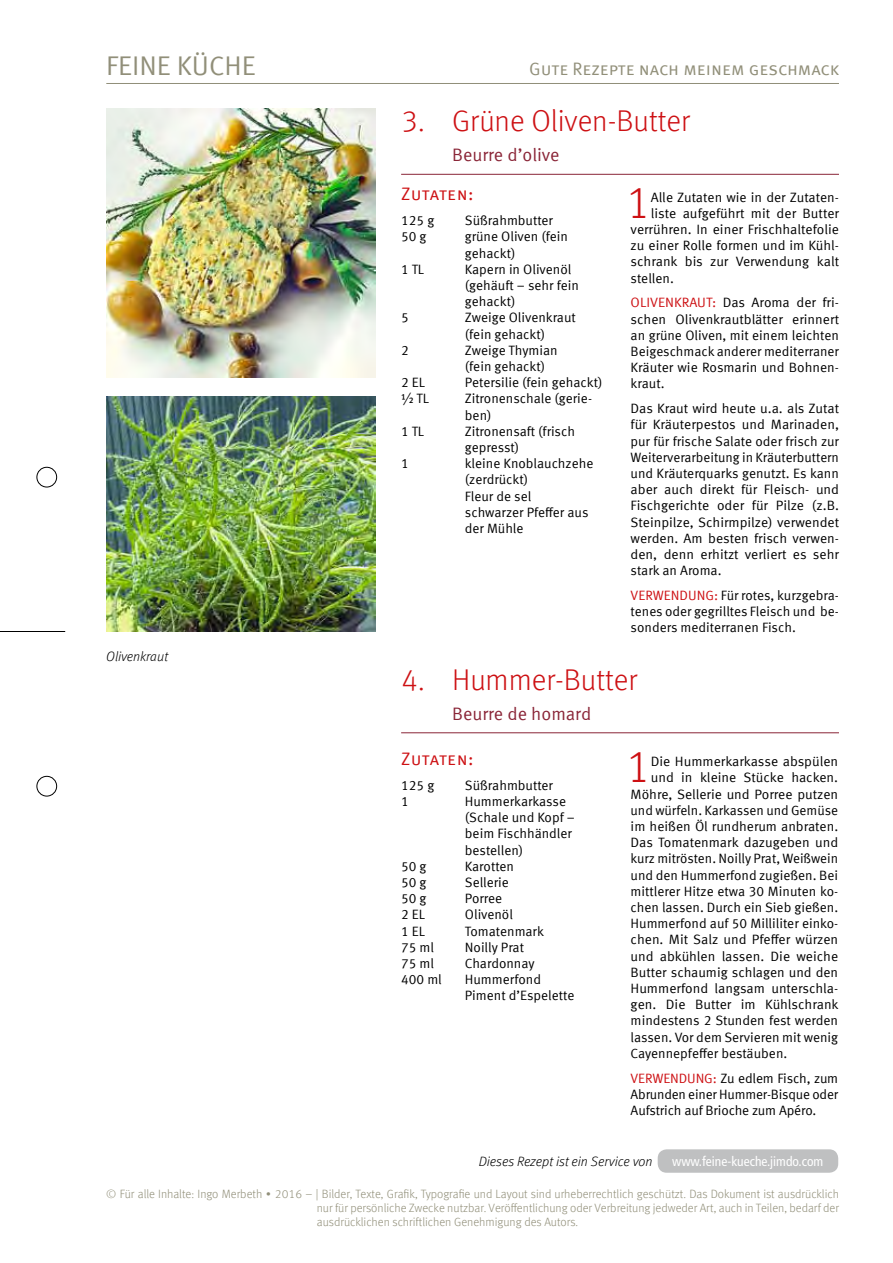
<style>
.page{position:relative;width:893px;height:1263px;background:#fff}
.page>*{position:absolute;margin:0;border:0;box-sizing:border-box;transform-origin:0 0}
.t1{font:300 45.3px "Meta Offc";color:#cd1013}
.t2{font:300 30px "Meta Offc";color:#cd1013}
.t3{font:27px "Meta Sc Offc Norm";color:#918f79}
.t4{font:18px "Meta Sc Offc Norm";letter-spacing:-.005em;color:#918f79}
.t5{font:18px "Meta Offc Norm";color:#8a2537}
.t6{font:18px "Meta Sc Offc Norm";letter-spacing:.01em;color:#cd1013}
.t7{font:13.5px/16.2px "Meta Offc Norm";color:#000}
.t8{font:italic 300 13.5px "Meta Offc";color:#000}
.t9{font:condensed 13.5px "Frutiger LT Std";color:#fff}
.t10{font:300 12px/14.4px "Meta Offc";color:#918f79;text-align:justify}
.s1{color:#cd1013}
</style>
<div class="page">
<hr style="left:106px;top:83px;width:733px;height:1px;background:#918f79">
<div style="left:37px;top:467px;width:20px;height:20px;border:1px solid #000;border-radius:50%"></div>
<div style="left:37px;top:776px;width:20px;height:20px;border:1px solid #000;border-radius:50%"></div>
<hr style="left:0;top:631px;width:65px;height:1px;background:#000">
<div style="left:658px;top:1149px;width:180px;height:24px;background:#bfc0c1;border-radius:9px"></div>
<img style="left:106px;top:108px;width:270px;height:270px">
<hr style="left:401px;top:174px;width:438px;height:1px;background:#8a2537">
<hr style="left:401px;top:732px;width:438px;height:1px;background:#8a2537">
<img style="left:106px;top:397px;width:270px;height:235px">
<h3 class="t3" style="left:106px;top:50px;width:151px">FEINE KÜCHE</h3>
<h3 class="t4" style="left:529px;top:58px;width:311px">Gute Rezepte nach meinem geschmack</h3>
<p class="t8" style="left:106px;top:649px;width:63px">Olivenkraut</p>
<h2 class="t2" style="left:401px;top:104px;width:290px">3. Grüne Oliven-Butter</h2>
<h3 class="t5" style="left:452px;top:144px;width:109px">Beurre d’olive</h3>
<h3 class="t6" style="left:401px;top:184px;width:74px">Zutaten:</h3>
<p class="t7" style="left:401px;top:213px;width:35px">125 g</p>
<p class="t7" style="left:465px;top:213px;width:90px">Süßrahmbutter</p>
<p class="t7" style="left:401px;top:229px;width:27px">50 g</p>
<p class="t7" style="left:465px;top:229px;width:105px">grüne Oliven (fein gehackt)</p>
<p class="t7" style="left:401px;top:261px;width:25px">1 TL</p>
<p class="t7" style="left:465px;top:261px;width:116px">Kapern in Olivenöl (gehäuft – sehr fein gehackt)</p>
<p class="t7" style="left:401px;top:310px;width:9px">5</p>
<p class="t7" style="left:465px;top:310px;width:113px">Zweige Olivenkraut (fein gehackt)</p>
<p class="t7" style="left:401px;top:342px;width:9px">2</p>
<p class="t7" style="left:465px;top:342px;width:94px">Zweige Thymian (fein gehackt)</p>
<p class="t7" style="left:401px;top:375px;width:26px">2 EL</p>
<p class="t7" style="left:465px;top:375px;width:139px">Petersilie (fein gehackt)</p>
<p class="t7" style="left:401px;top:391px;width:29px">½ TL</p>
<p class="t7" style="left:465px;top:391px;width:129px">Zitronenschale (gerie&shy;ben)</p>
<p class="t7" style="left:401px;top:423px;width:25px">1 TL</p>
<p class="t7" style="left:465px;top:423px;width:112px">Zitronensaft (frisch gepresst)</p>
<p class="t7" style="left:401px;top:456px;width:9px">1</p>
<p class="t7" style="left:465px;top:456px;width:130px">kleine Knoblauchzehe (zerdrückt)<br>Fleur de sel schwarzer Pfeffer aus der Mühle</p>
<h1 class="t1" style="left:625px;top:176px;width:27px">1</h1>
<p class="t7" style="left:651px;top:189px;width:190px">Alle Zutaten wie in der Zutaten-</p>
<p class="t7" style="left:651px;top:205px;width:190px">liste aufgeführt mit der Butter</p>
<p class="t7" style="left:631px;top:222px;width:210px">verrühren. In einer Frischhaltefolie</p>
<p class="t7" style="left:631px;top:238px;width:210px">zu einer Rolle formen und im Kühl-</p>
<p class="t7" style="left:631px;top:254px;width:210px">schrank bis zur Verwendung kalt</p>
<p class="t7" style="left:631px;top:270px;width:45px">stellen.</p>
<p class="t7" style="left:631px;top:295px;width:210px;text-align:justify"><span class="s1">OLIVENKRAUT:</span> Das Aroma der fri&shy;schen Olivenkrautblätter erinnert an grüne Oliven, mit einem leichten Beigeschmack anderer mediterraner Kräuter wie Rosmarin und Bohnen&shy;kraut.</p>
<p class="t7" style="left:631px;top:401px;width:210px;text-align:justify">Das Kraut wird heute u.a. als Zutat für Kräuterpestos und Marinaden, pur für frische Salate oder frisch zur Weiterverarbeitung in Kräuterbuttern und Kräuterquarks genutzt. Es kann aber auch direkt für Fleisch- und Fischgerichte oder für Pilze (z.B.<br>Steinpilze, Schirmpilze) verwendet werden. Am besten frisch verwen&shy;den, denn erhitzt verliert es sehr stark an Aroma.</p>
<p class="t7" style="left:631px;top:587px;width:210px;text-align:justify"><span class="s1">VERWENDUNG:</span> Für rotes, kurzgebra&shy;tenes oder gegrilltes Fleisch und be&shy;sonders mediterranen Fisch.</p>
<h2 class="t2" style="left:401px;top:662px;width:238px">4. Hummer-Butter</h2>
<h3 class="t5" style="left:452px;top:703px;width:141px">Beurre de homard</h3>
<h3 class="t6" style="left:401px;top:748px;width:74px">Zutaten:</h3>
<p class="t7" style="left:401px;top:777px;width:35px">125 g</p>
<p class="t7" style="left:465px;top:777px;width:90px">Süßrahmbutter</p>
<p class="t7" style="left:401px;top:793px;width:9px">1</p>
<p class="t7" style="left:465px;top:793px;width:111px">Hummerkarkasse (Schale und Kopf – beim Fischhändler bestellen)</p>
<p class="t7" style="left:401px;top:858px;width:27px">50 g</p>
<p class="t7" style="left:465px;top:858px;width:51px">Karotten</p>
<p class="t7" style="left:401px;top:874px;width:27px">50 g</p>
<p class="t7" style="left:465px;top:874px;width:46px">Sellerie</p>
<p class="t7" style="left:401px;top:891px;width:27px">50 g</p>
<p class="t7" style="left:465px;top:891px;width:39px">Porree</p>
<p class="t7" style="left:401px;top:907px;width:26px">2 EL</p>
<p class="t7" style="left:465px;top:907px;width:50px">Olivenöl</p>
<p class="t7" style="left:401px;top:923px;width:26px">1 EL</p>
<p class="t7" style="left:465px;top:923px;width:81px">Tomatenmark</p>
<p class="t7" style="left:401px;top:939px;width:34px">75 ml</p>
<p class="t7" style="left:465px;top:939px;width:61px">Noilly Prat</p>
<p class="t7" style="left:401px;top:955px;width:34px">75 ml</p>
<p class="t7" style="left:465px;top:955px;width:71px">Chardonnay</p>
<p class="t7" style="left:401px;top:972px;width:42px">400 ml</p>
<p class="t7" style="left:465px;top:972px;width:111px">Hummerfond<br>Piment d’Espelette</p>
<h1 class="t1" style="left:625px;top:741px;width:27px">1</h1>
<p class="t7" style="left:651px;top:754px;width:189px">Die Hummerkarkasse abspülen</p>
<p class="t7" style="left:651px;top:770px;width:189px">und in kleine Stücke hacken.</p>
<p class="t7" style="left:631px;top:786px;width:209px">Möhre, Sellerie und Porree putzen</p>
<p class="t7" style="left:631px;top:802px;width:209px">und würfeln. Karkassen und Gemüse</p>
<p class="t7" style="left:631px;top:818px;width:209px">im heißen Öl rundherum anbraten.</p>
<p class="t7" style="left:631px;top:835px;width:209px">Das Tomatenmark dazugeben und</p>
<p class="t7" style="left:631px;top:851px;width:209px">kurz mitrösten. Noilly Prat, Weißwein</p>
<p class="t7" style="left:631px;top:867px;width:209px">und den Hummerfond zugießen. Bei</p>
<p class="t7" style="left:631px;top:883px;width:209px">mittlerer Hitze etwa 30 Minuten ko-</p>
<p class="t7" style="left:631px;top:899px;width:209px">chen lassen. Durch ein Sieb gießen.</p>
<p class="t7" style="left:631px;top:916px;width:209px">Hummerfond auf 50 Milliliter einko-</p>
<p class="t7" style="left:631px;top:932px;width:209px">chen. Mit Salz und Pfeffer würzen</p>
<p class="t7" style="left:631px;top:948px;width:209px">und abkühlen lassen. Die weiche</p>
<p class="t7" style="left:631px;top:964px;width:209px">Butter schaumig schlagen und den</p>
<p class="t7" style="left:631px;top:980px;width:209px">Hummerfond langsam unterschla-</p>
<p class="t7" style="left:631px;top:997px;width:209px">gen. Die Butter im Kühlschrank</p>
<p class="t7" style="left:631px;top:1013px;width:209px">mindestens 2 Stunden fest werden</p>
<p class="t7" style="left:631px;top:1029px;width:209px">lassen. Vor dem Servieren mit wenig</p>
<p class="t7" style="left:631px;top:1045px;width:158px">Cayennepfeffer bestäuben.</p>
<p class="t7" style="left:631px;top:1070px;width:209px;text-align:justify"><span class="s1">VERWENDUNG:</span> Zu edlem Fisch, zum Abrunden einer Hummer-Bisque oder Aufstrich auf Brioche zum Apéro.</p>
<p class="t8" style="left:479px;top:1154px;width:175px">Dieses Rezept ist ein Service von</p>
<p class="t9" style="left:672px;top:1153px;width:153px">www.feine-kueche.jimdo.com</p>
<p class="t10" style="left:317px;top:1186px;width:524px;text-indent:-210px">© Für alle Inhalte: Ingo Merbeth ∙ 2016 – | Bilder, Texte, Grafik, Typografie und Layout sind urheberrechtlich geschützt. Das Dokument ist ausdrücklich nur für persönliche Zwecke nutzbar. Veröffentlichung oder Verbreitung jedweder Art, auch in Teilen, bedarf der ausdrücklichen schriftlichen Genehmigung des Autors.</p>
</div>
